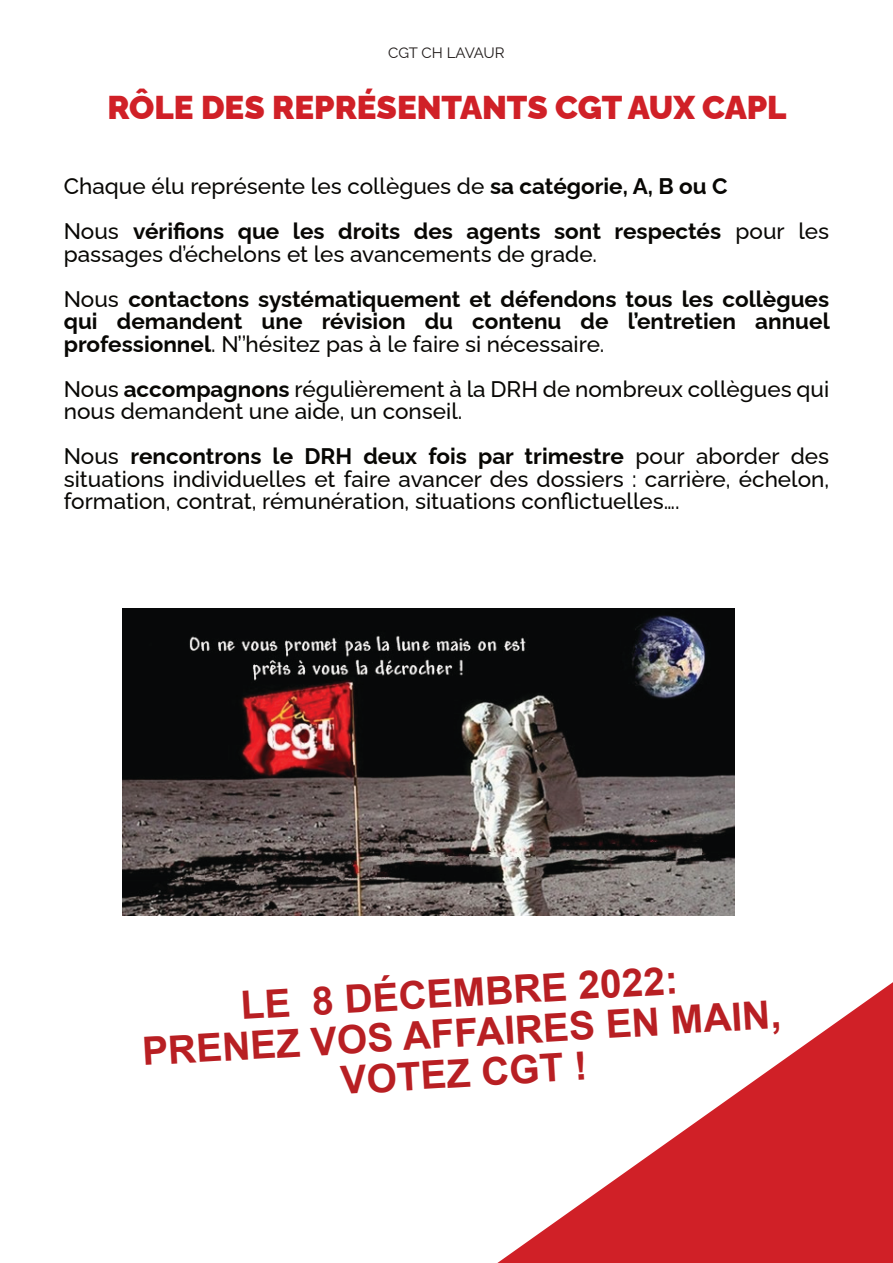
<style>
.page{position:relative;width:893px;height:1263px;background:#fff}
.page>*{position:absolute;margin:0;border:0;box-sizing:border-box;transform-origin:0 0}
.t1{font:700 39px/40.3px "Arial";color:#b81f23;text-align:center}
.t2{font:900 33px "Raleway";color:#d02027}
.t3{font:700 22.5px/45px "Raleway";color:#080704}
.t4{font:500 22.5px/22.5px "Raleway";color:#080704}
.t5{font:15px "Raleway";letter-spacing:-.01em;color:#201b1a}
.s1{font-weight:500}
.s2{font-weight:700}
</style>
<div class="page">
<img style="left:122px;top:609px;width:612px;height:306px">
<svg style="left:497px;top:982px;width:396px;height:281px"></svg>
<p class="t5" style="left:388px;top:44px;width:118px">CGT CH LAVAUR</p>
<h2 class="t2" style="left:107px;top:88px;width:681px">RÔLE DES REPRÉSENTANTS CGT AUX CAPL</h2>
<p class="t3" style="left:64px;top:164px;width:767px"><span class="s1">Chaque élu représente les collègues de</span> sa catégorie, A, B ou C<br><span class="s1">Nous</span> vérifions que les droits des agents sont respectés <span class="s1">pour les</span></p>
<p class="t3" style="left:64px;top:231px;width:767px"><span class="s1">passages d’échelons et les avancements de grade.<br>Nous</span> contactons systématiquement et défendons tous les collègues</p>
<p class="t3" style="left:64px;top:310px;width:767px;line-height:22.5px">qui demandent une révision du contenu de l’entretien annuel professionnel<span class="s1">. N’’hésitez pas à le faire si nécessaire.</span></p>
<p class="t4" style="left:64px;top:377px;width:767px">Nous <span class="s2">accompagnons</span> régulièrement à la DRH de nombreux collègues qui nous demandent une aide, un conseil.</p>
<p class="t4" style="left:64px;top:445px;width:767px;text-align:justify">Nous <span class="s2">rencontrons le DRH deux fois par trimestre</span> pour aborder des situations individuelles et faire avancer des dossiers : carrière, échelon, formation, contrat, rémunération, situations conflictuelles….</p>
<h1 class="t1" style="left:139px;top:993px;width:641px;rotate:-3deg">LE 8 DÉCEMBRE 2022:<br>PRENEZ VOS AFFAIRES EN MAIN,<br>VOTEZ CGT !</h1>
</div>
